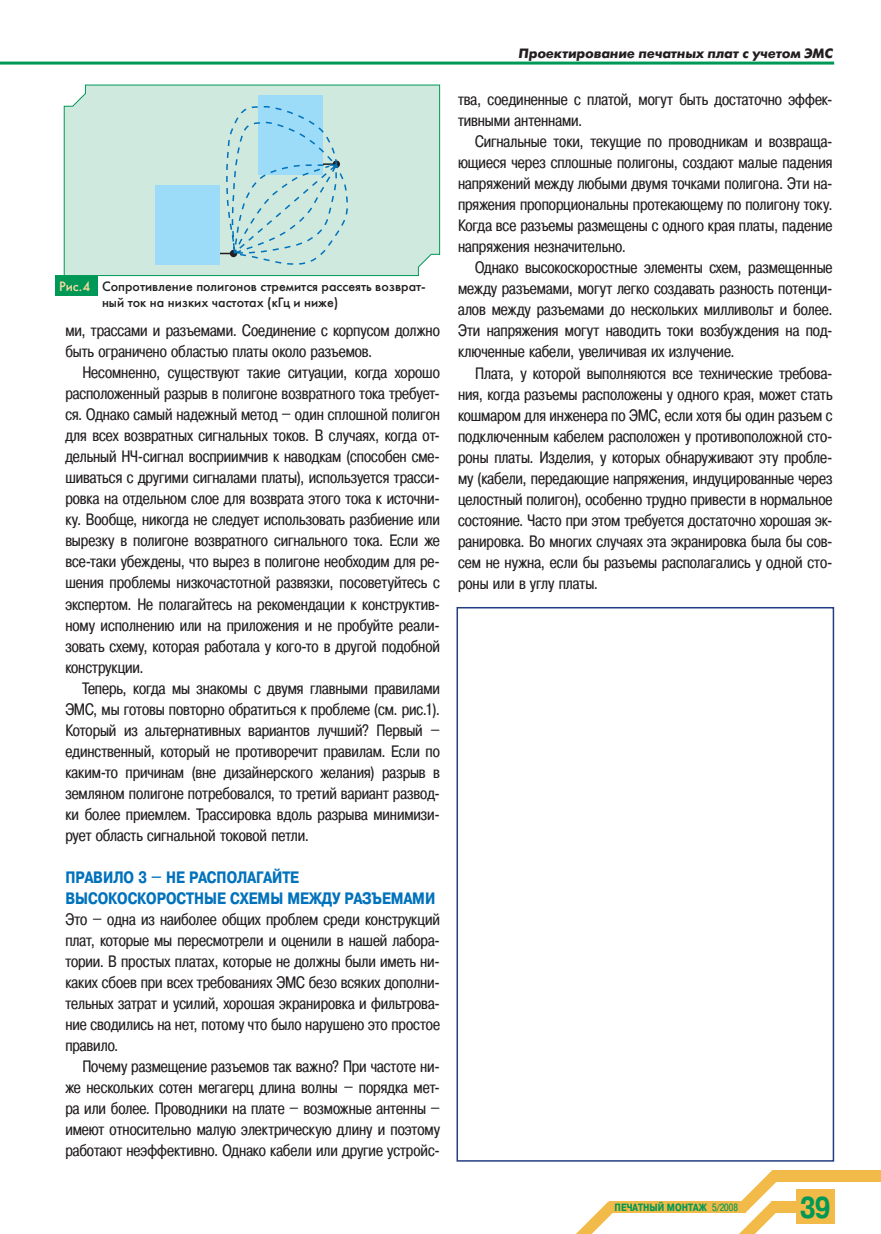
<style>
.page{position:relative;width:881px;height:1234px;background:#fff}
.page>*{position:absolute;margin:0;border:0;box-sizing:border-box;transform-origin:0 0}
.t1{font:700 30px "Pragmatica Cond C";color:#009856}
.t2{font:16.5px/21px "Pragmatica Cond C";color:#231f20;text-align:justify}
.t3{font:700 16.5px/21px "Pragmatica Cond C";color:#0072bc}
.t4{font:13.5px/15.8px "Futuris C";color:#231f20}
.t5{font:italic 700 13.5px "Futuris C";color:#231f20}
.t6{font:700 10.5px "Pragmatica Cond C";color:#009856}
.s1{color:#f9d9a0}
.s2{font-weight:400}
.s3{font-weight:400;font-size:8.55px}
</style>
<div class="page">
<div style="left:771px;top:1169px;width:109px;height:11px;background:#f2bb49"></div>
<svg style="left:737px;top:1169px;width:42px;height:64px"></svg>
<div style="left:771px;top:1201px;width:60px;height:11px;background:#f2bb49"></div>
<svg style="left:577px;top:1202px;width:39px;height:31px"></svg>
<div style="left:608px;top:1201px;width:137px;height:11px;background:#f2bb49"></div>
<div style="left:796px;top:1189px;width:38px;height:34px;background:#f2bb49"></div>
<hr style="left:0;top:62px;width:833px;height:3px;background:#009856">
<div style="left:55px;top:276px;width:43px;height:20px;background:#009856"></div>
<svg style="left:63px;top:84px;width:377px;height:192px;background:#c2e4df"></svg>
<div style="left:456px;top:607px;width:377px;height:554px;border:2px solid #243c81"></div>
<p class="t4" style="left:102px;top:278px;width:325px;text-indent:-43px"><span class="s1">Рис.4</span> Сопротивление полигонов стремится рассеять возврат&shy;ный ток на низких частотах (кГц и ниже)</p>
<p class="t2" style="left:65px;top:320px;width:376px">ми, трассами и разъемами. Соединение с корпусом должно быть ограничено областью платы около разъемов.</p>
<p class="t2" style="left:65px;top:362px;width:376px;text-indent:17px">Несомненно, существуют такие ситуации, когда хорошо расположенный разрыв в полигоне возвратного тока требует&shy;ся. Однако самый надежный метод – один сплошной полигон для всех возвратных сигнальных токов. В случаях, когда от&shy;дельный НЧ-сигнал восприимчив к наводкам (способен сме&shy;шиваться с другими сигналами платы), используется трасси&shy;ровка на отдельном слое для возврата этого тока к источни&shy;ку. Вообще, никогда не следует использовать разбиение или вырезку в полигоне возвратного сигнального тока. Если же все-таки убеждены, что вырез в полигоне необходим для ре&shy;шения проблемы низкочастотной развязки, посоветуйтесь с экспертом. Не полагайтесь на рекомендации к конструктив&shy;ному исполнению или на приложения и не пробуйте реали&shy;зовать схему, которая работала у кого-то в другой подобной конструкции.</p>
<p class="t2" style="left:65px;top:677px;width:376px;text-indent:17px">Теперь, когда мы знакомы с двумя главными правилами ЭМС, мы готовы повторно обратиться к проблеме (см. рис.1).<br>Который из альтернативных вариантов лучший? Первый – единственный, который не противоречит правилам. Если по каким-то причинам (вне дизайнерского желания) разрыв в земляном полигоне потребовался, то третий вариант развод&shy;ки более приемлем. Трассировка вдоль разрыва минимизи&shy;рует область сигнальной токовой петли.</p>
<p class="t3" style="left:65px;top:866px;width:208px">Правило 3 – не располагайте высокоскоростные</p>
<p class="t3" style="left:230px;top:887px;width:31px">схемы</p>
<p class="t3" style="left:287px;top:887px;width:13px">меж</p>
<p class="t3" style="left:321px;top:887px;width:72px">ду разъемам</p>
<p class="t3" style="left:425px;top:887px;width:12px">и</p>
<p class="t2" style="left:65px;top:908px;width:376px">Это – одна из наиболее общих проблем среди конструкций плат, которые мы пересмотрели и оценили в нашей лабора&shy;тории. В простых платах, которые не должны были иметь ни&shy;каких сбоев при всех требованиях ЭМС безо всяких дополни&shy;тельных затрат и усилий, хорошая экранировка и фильтрова&shy;ние сводились на нет, потому что было нарушено это простое правило.</p>
<p class="t2" style="left:65px;top:1055px;width:376px;text-indent:17px">Почему размещение разъемов так важно? При частоте ни&shy;же нескольких сотен мегагерц длина волны – порядка мет&shy;ра или более. Проводники на плате – возможные антенны – имеют относительно малую электрическую длину и поэтому работают неэффективно. Однако кабели или другие устройс-</p>
<p class="t5" style="left:518px;top:46px;width:315px">Проектирование печатных плат с учетом ЭМС</p>
<p class="t2" style="left:458px;top:89px;width:376px">тва, соединенные с платой, могут быть достаточно эффек&shy;тивными антеннами.</p>
<p class="t2" style="left:458px;top:131px;width:376px;text-indent:17px">Сигнальные токи, текущие по проводникам и возвраща&shy;ющиеся через сплошные полигоны, создают малые падения напряжений между любыми двумя точками полигона. Эти на&shy;пряжения пропорциональны протекающему по полигону току.<br>Когда все разъемы размещены с одного края платы, падение напряжения незначительно.</p>
<p class="t2" style="left:458px;top:257px;width:376px;text-indent:17px">Однако высокоскоростные элементы схем, размещенные между разъемами, могут легко создавать разность потенци&shy;алов между разъемами до нескольких милливольт и более.<br>Эти напряжения могут наводить токи возбуждения на под&shy;ключенные кабели, увеличивая их излучение.</p>
<p class="t2" style="left:458px;top:362px;width:376px;text-indent:17px">Плата, у которой выполняются все технические требова&shy;ния, когда разъемы расположены у одного края, может стать кошмаром для инженера по ЭМС, если хотя бы один разъем с подключенным кабелем расположен у противоположной сто&shy;роны платы. Изделия, у которых обнаруживают эту пробле&shy;му (кабели, передающие напряжения, индуцированные через целостный полигон), особенно трудно привести в нормальное состояние. Часто при этом требуется достаточно хорошая эк&shy;ранировка. Во многих случаях эта экранировка была бы сов&shy;сем не нужна, если бы разъемы располагались у одной сто&shy;роны или в углу платы.</p>
<p class="t6" style="left:614px;top:1201px;width:125px">ПЕЧАТНЫЙ МОНТАЖ <span class="s2">5</span><span class="s3">/</span><span class="s2">2008</span></p>
<h1 class="t1" style="left:799px;top:1190px;width:32px">39</h1>
</div>
